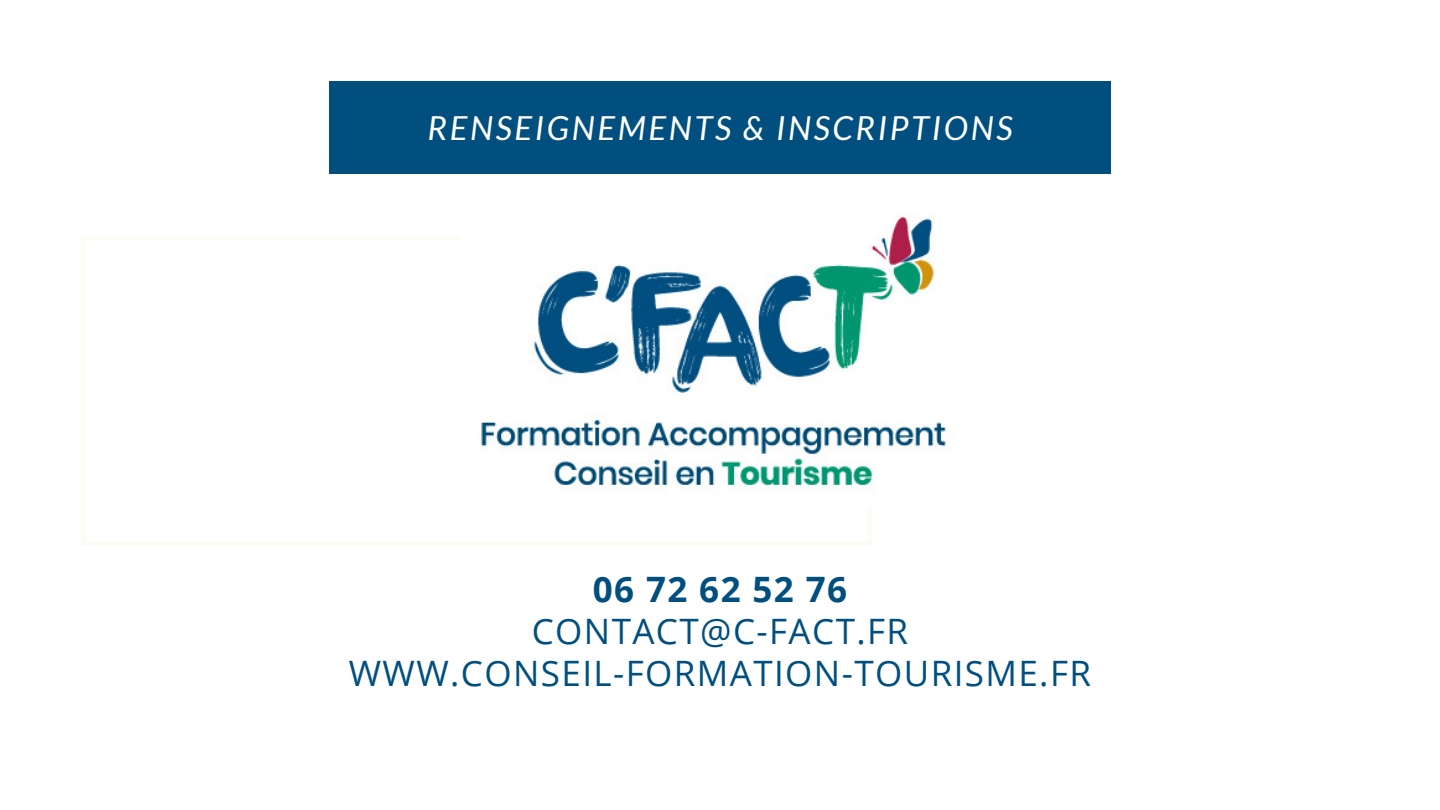
<style>
.page{position:relative;width:1440px;height:810px;background:#fff}
.page>*{position:absolute;margin:0;border:0;box-sizing:border-box;transform-origin:0 0}
.t1{font:35px/42px "Open Sans";letter-spacing:.04em;color:#004f7f;text-align:center}
.t2{font:700 35px "Open Sans";letter-spacing:.04em;color:#004f7f}
.t3{font:italic 33.1px "Lato";letter-spacing:.08em;color:#fff}
</style>
<div class="page">
<svg style="left:81px;top:236px;width:791px;height:310px"></svg>
<div style="left:329px;top:81px;width:782px;height:93px;background:#004f7f"></div>
<img style="left:459px;top:214px;width:488px;height:291px">
<p class="t3" style="left:427px;top:107px;width:586px">RENSEIGNEMENTS &amp; INSCRIPTIONS</p>
<p class="t2" style="left:593px;top:564px;width:256px">06 72 62 52 76</p>
<p class="t1" style="left:349px;top:609px;width:744px">CONTACT@C-FACT.FR<br>WWW.CONSEIL-FORMATION-TOURISME.FR</p>
</div>
